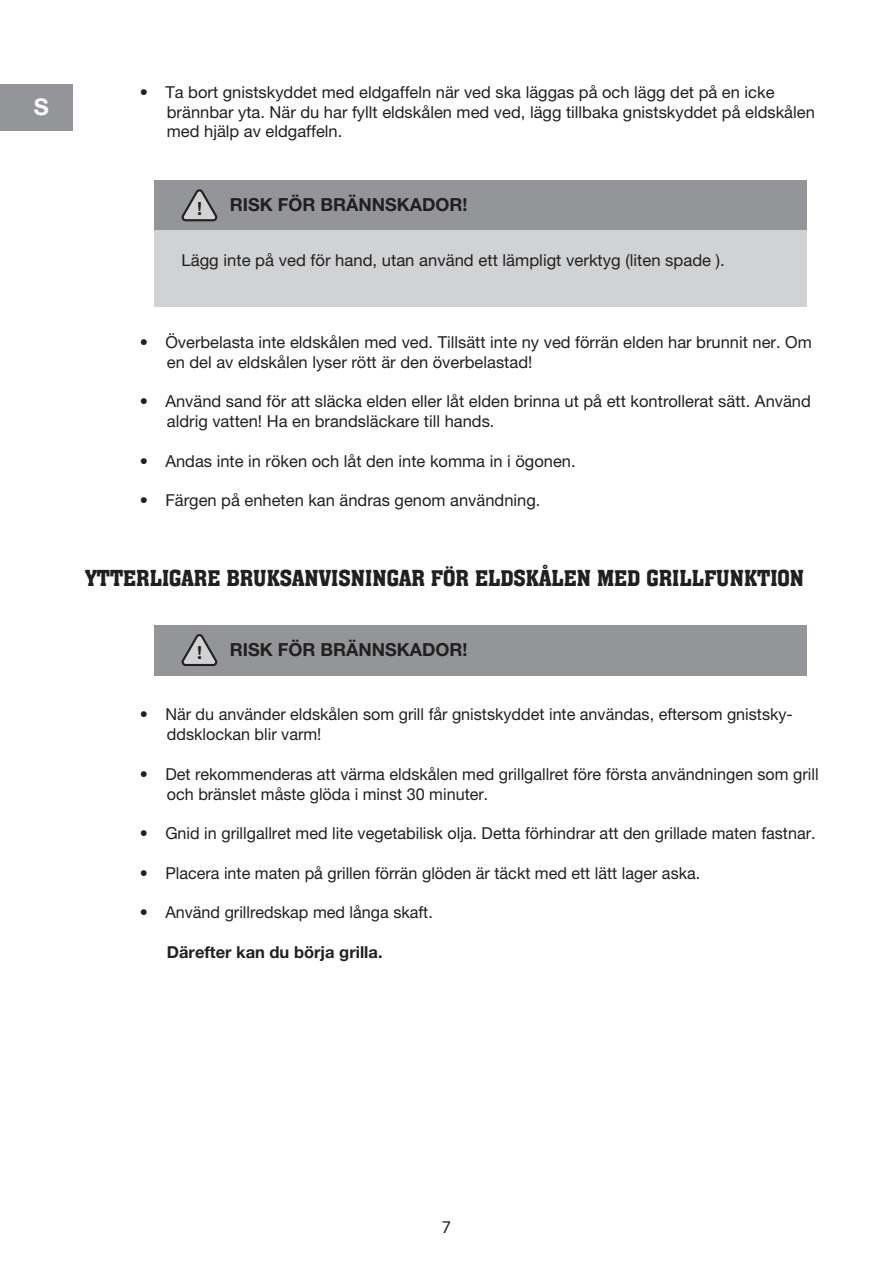
<style>
.page{position:relative;width:893px;height:1263px;background:#fff}
.page>*{position:absolute;margin:0;border:0;box-sizing:border-box;transform-origin:0 0}
.t1{font:500 24px "Aargau";color:#221f1f}
.t2{font:700 23.1px "Helvetica Neue LT Pro";color:#fefefe}
.t3{font:700 18px "Helvetica Neue LT Pro";color:#221f1f}
.t4{font:700 18px "Helvetica Neue";color:#221f1f}
.t5{font:18px "Myriad Pro";color:#221f1f}
.t6{font:16.5px/19.8px "Helvetica Neue LT Pro";color:#221f1f}
.t7{font:700 16.5px "Helvetica Neue LT Pro";color:#221f1f}
</style>
<div class="page">
<div style="left:154px;top:181px;width:653px;height:50px;background:#939598"></div>
<div style="left:154px;top:231px;width:653px;height:76px;background:#d0d2d4"></div>
<svg style="left:181px;top:189px;width:37px;height:33px"></svg>
<div style="left:154px;top:625px;width:653px;height:50px;background:#939598"></div>
<svg style="left:181px;top:634px;width:37px;height:32px"></svg>
<div style="left:0;top:84px;width:73px;height:46px;background:#939598"></div>
<h2 class="t2" style="left:34px;top:93px;width:16px">S</h2>
<p class="t6" style="left:167px;top:82px;width:649px;text-indent:-27px">• Ta bort gnistskyddet med eldgaffeln när ved ska läggas på och lägg det på en icke brännbar yta. När du har fyllt eldskålen med ved, lägg tillbaka gnistskyddet på eldskålen med hjälp av eldgaffeln.</p>
<p class="t4" style="left:197px;top:197px;width:7px">!</p>
<p class="t3" style="left:230px;top:193px;width:239px">RISK FÖR BRÄNNSKADOR!</p>
<p class="t6" style="left:181px;top:250px;width:545px">Lägg inte på ved för hand, utan använd ett lämpligt verktyg (liten spade ).</p>
<p class="t6" style="left:167px;top:332px;width:646px;text-indent:-27px">• Överbelasta inte eldskålen med ved. Tillsätt inte ny ved förrän elden har brunnit ner. Om en del av eldskålen lyser rött är den överbelastad!</p>
<p class="t6" style="left:167px;top:391px;width:645px;text-indent:-27px">• Använd sand för att släcka elden eller låt elden brinna ut på ett kontrollerat sätt. Använd aldrig vatten! Ha en brandsläckare till hands.</p>
<p class="t6" style="left:140px;top:451px;width:437px">• Andas inte in röken och låt den inte komma in i ögonen.</p>
<p class="t6" style="left:140px;top:490px;width:402px">• Färgen på enheten kan ändras genom användning.</p>
<h1 class="t1" style="left:85px;top:560px;width:721px">YTTERLIGARE BRUKSANVISNINGAR FÖR ELDSKÅLEN MED GRILLFUNKTION</h1>
<p class="t4" style="left:197px;top:642px;width:7px">!</p>
<p class="t3" style="left:230px;top:638px;width:239px">RISK FÖR BRÄNNSKADOR!</p>
<p class="t6" style="left:167px;top:704px;width:627px;text-indent:-27px">• När du använder eldskålen som grill får gnistskyddet inte användas, eftersom gnistsky&shy;ddsklockan blir varm!</p>
<p class="t6" style="left:167px;top:764px;width:653px;text-indent:-27px">• Det rekommenderas att värma eldskålen med grillgallret före första användningen som grill och bränslet måste glöda i minst 30 minuter.</p>
<p class="t6" style="left:140px;top:823px;width:677px">• Gnid in grillgallret med lite vegetabilisk olja. Detta förhindrar att den grillade maten fastnar.</p>
<p class="t6" style="left:140px;top:863px;width:562px">• Placera inte maten på grillen förrän glöden är täckt med ett lätt lager aska.</p>
<p class="t6" style="left:140px;top:902px;width:294px">• Använd grillredskap med långa skaft.</p>
<p class="t7" style="left:167px;top:942px;width:217px">Därefter kan du börja grilla.</p>
<p class="t5" style="left:442px;top:1216px;width:11px">7</p>
</div>
